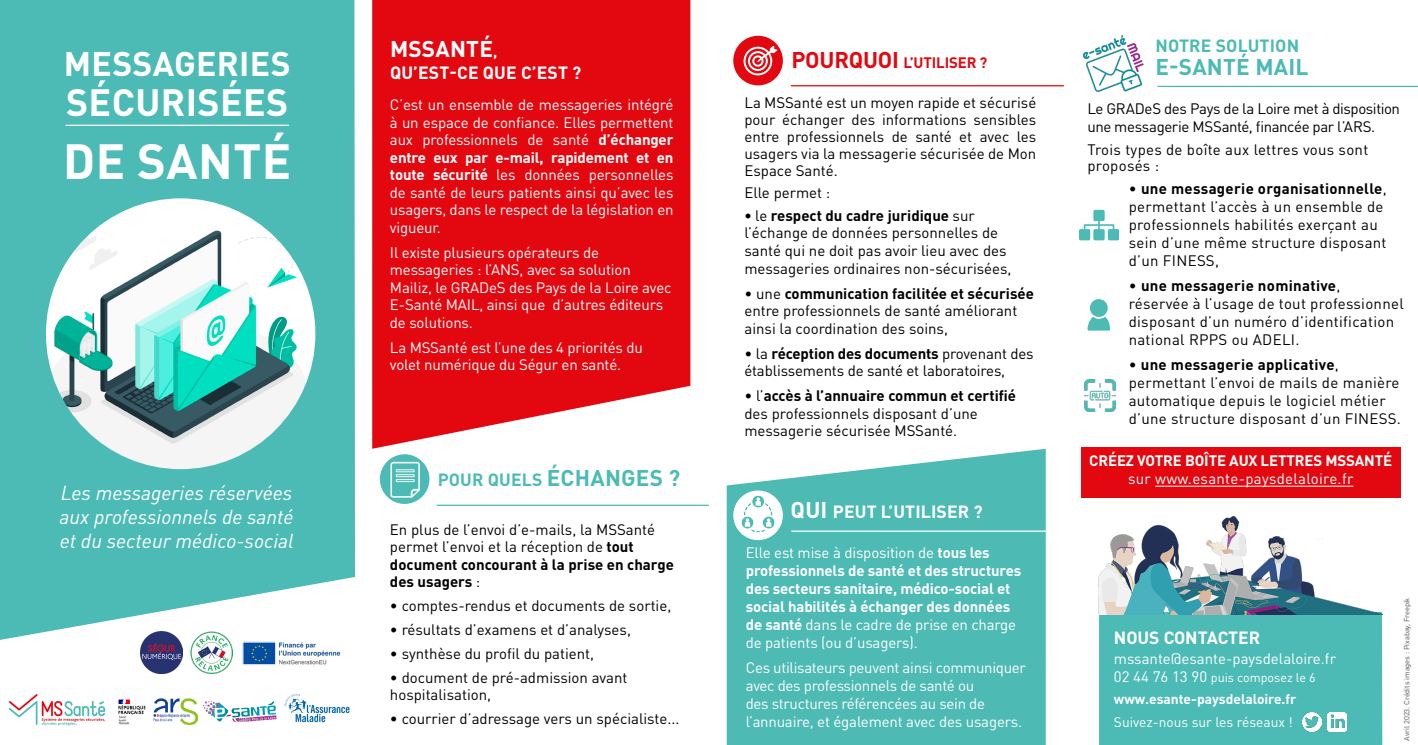
<style>
.page{position:relative;width:1418px;height:745px;background:#fff}
.page>*{position:absolute;margin:0;border:0;box-sizing:border-box;transform-origin:0 0}
.t1{font:700 48.75px "DINOT";letter-spacing:.01em;color:#fff}
.t2{font:700 37.5px "DINOT";letter-spacing:.01em;color:#fff}
.t3{font:700 33.75px "DINOT";letter-spacing:.01em;color:#fff}
.t4{font:700 22.5px "DINOT";letter-spacing:.01em;color:#4dbab4}
.t5{font:700 22.5px "DINOT";letter-spacing:.01em;color:#fff}
.t6{font:italic 20px/24px "DINOT";color:#fff;text-align:justify}
.t7{font:700 17.5px "DINOT";letter-spacing:.01em;color:#fff}
.t8{font:700 17.5px "DINOT";letter-spacing:.01em;color:#4cbbb5}
.t9{font:700 17.5px "DINOT";letter-spacing:.01em;color:#4dbab4}
.t10{font:15px/17.5px "DINOT";color:#000}
.t11{font:15px/17.5px "DINOT";letter-spacing:-.01em;color:#fff}
.t12{font:15px/18px "DINOT";letter-spacing:.02em;color:#000}
.t13{font:700 15px/18px "DINOT";letter-spacing:-.01em;color:#fff}
.t14{font:15px/18px "DINOT";letter-spacing:-.025em;color:#000}
.t15{font:15px "DINOT";letter-spacing:.02em;color:#fff}
.t16{font:700 15px "DINOT";letter-spacing:-.01em;color:#e30810}
.t17{font:700 13.75px "DINOT";color:#fff}
.t18{font:13.75px "DINOT";color:#fff}
.t19{font:12.5px "DINOT";color:#fff}
.t20{font:7.5px "DINOT";letter-spacing:-.01em;color:#575756}
.s1{font-size:15px}
.s2{font-weight:700}
.s3{font-size:22.5px}
.s4{font-weight:400}
</style>
<div class="page">
<div style="left:1099px;top:614px;width:283px;height:130px;background:#4cbbb5"></div>
<img style="left:8px;top:694px;width:98px;height:32px">
<img style="left:118px;top:698px;width:159px;height:27px">
<svg style="left:372px;top:0;width:318px;height:448px;background:#e41920"></svg>
<svg style="left:726px;top:448px;width:319px;height:296px;background:#59beb9"></svg>
<hr style="left:437px;top:504px;width:272px;height:1px;background:#4cbbb5">
<div style="left:380px;top:454px;width:49px;height:49px;background:#4cbbb5;border-radius:50%"></div>
<svg style="left:390px;top:461px;width:30px;height:36px"></svg>
<div style="left:733px;top:36px;width:50px;height:49px;background:#e30810;border-radius:50%"></div>
<svg style="left:743px;top:46px;width:34px;height:29px"></svg>
<hr style="left:791px;top:85px;width:272px;height:1px;background:#e30810">
<hr style="left:791px;top:530px;width:272px;height:1px;background:#fff">
<svg style="left:0;top:0;width:355px;height:639px;background:#58bfba"></svg>
<img style="left:46px;top:198px;width:269px;height:271px">
<img style="left:1083px;top:35px;width:61px;height:57px">
<img style="left:1079px;top:209px;width:39px;height:32px">
<svg style="left:1087px;top:299px;width:23px;height:31px"></svg>
<div style="left:1081px;top:447px;width:319px;height:50px;background:#e30810"></div>
<hr style="left:1155px;top:485px;width:198px;height:1px;background:#fff">
<hr style="left:1157px;top:86px;width:260px;height:1px;background:#4dbab4">
<img style="left:1098px;top:516px;width:284px;height:98px">
<hr style="left:66px;top:125px;width:223px;height:1px;background:#fff">
<img style="left:1327px;top:712px;width:18px;height:19px">
<img style="left:1302px;top:712px;width:19px;height:19px">
<div style="left:733px;top:490px;width:50px;height:49px;background:#fff;border-radius:50%"></div>
<svg style="left:741px;top:495px;width:33px;height:37px"></svg>
<img style="left:190px;top:630px;width:43px;height:42px">
<img style="left:141px;top:630px;width:42px;height:42px">
<img style="left:242px;top:641px;width:99px;height:24px">
<img style="left:284px;top:694px;width:66px;height:29px">
<img style="left:1084px;top:379px;width:31px;height:32px">
<h3 class="t3" style="left:64px;top:41px;width:228px">MESSAGERIES</h3>
<h2 class="t2" style="left:66px;top:77px;width:224px">SÉCURISÉES</h2>
<h1 class="t1" style="left:63px;top:128px;width:229px">DE SANTÉ</h1>
<h3 class="t6" style="left:59px;top:479px;width:236px">Les messageries réservées aux professionnels de santé et du secteur médico-social</h3>
<h3 class="t5" style="left:390px;top:34px;width:109px">MSSANTÉ<span class="s1">,</span></h3>
<p class="t7" style="left:390px;top:60px;width:193px">QU’EST-CE QUE C’EST ?</p>
<p class="t11" style="left:390px;top:95px;width:285px;text-align:justify">C’est un ensemble de messageries intégré à un espace de confiance. Elles permettent aux professionnels de santé <span class="s2">d’échanger entre eux par e-mail, rapidement et en toute sécurité</span> les données personnelles de santé de leurs patients ainsi qu’avec les usagers, dans le respect de la législation en vigueur.</p>
<p class="t11" style="left:390px;top:243px;width:283px">Il existe plusieurs opérateurs de messageries : l’ANS, avec sa solution Mailiz, le GRADeS des Pays de la Loire avec E-Santé MAIL, ainsi que d’autres éditeurs de solutions.</p>
<p class="t11" style="left:390px;top:338px;width:254px">La MSSanté est l’une des 4 priorités du volet numérique du Ségur en santé.</p>
<p class="t8" style="left:438px;top:468px;width:244px">POUR QUELS <span class="s3">ÉCHANGES ?</span></p>
<p class="t10" style="left:390px;top:519px;width:285px">En plus de l’envoi d’e-mails, la MSSanté permet l’envoi et la réception de <span class="s2">tout document concourant à la prise en charge des usagers</span> :</p>
<p class="t10" style="left:390px;top:596px;width:283px">• comptes-rendus et documents de sortie,</p>
<p class="t10" style="left:390px;top:619px;width:242px">• résultats d’examens et d’analyses,</p>
<p class="t10" style="left:390px;top:643px;width:206px">• synthèse du profil du patient,</p>
<p class="t10" style="left:390px;top:667px;width:239px">• document de pré-admission avant hospitalisation,</p>
<p class="t10" style="left:390px;top:708px;width:291px">• courrier d’adressage vers un spécialiste...</p>
<p class="t16" style="left:791px;top:52px;width:198px"><span class="s3">POURQUOI</span> L’UTILISER ?</p>
<p class="t10" style="left:744px;top:94px;width:293px;line-height:16.9px;text-align:justify">La MSSanté est un moyen rapide et sécurisé pour échanger des informations sensibles entre professionnels de santé et avec les usagers via la messagerie sécurisée de Mon Espace Santé.</p>
<p class="t10" style="left:744px;top:183px;width:87px">Elle permet :</p>
<p class="t10" style="left:744px;top:206px;width:268px"><span class="s2">•</span> le <span class="s2">respect du cadre juridique</span> sur l’échange de données personnelles de santé qui ne doit pas avoir lieu avec des messageries ordinaires non-sécurisées,</p>
<p class="t10" style="left:744px;top:283px;width:291px">• une <span class="s2">communication facilitée et sécurisée </span>entre professionnels de santé améliorant ainsi la coordination des soins,</p>
<p class="t10" style="left:744px;top:343px;width:291px">• la <span class="s2">réception des documents</span> provenant des établissements de santé et laboratoires,</p>
<p class="t10" style="left:744px;top:386px;width:273px">• l’<span class="s2">accès à l’annuaire commun et certifié </span>des professionnels disposant d’une messagerie sécurisée MSSanté.</p>
<p class="t7" style="left:790px;top:499px;width:193px"><span class="s3">QUI</span> PEUT L’UTILISER ?</p>
<p class="t13" style="left:745px;top:542px;width:277px"><span class="s4">Elle est mise à disposition de</span> tous les professionnels de santé et des structures des secteurs sanitaire, médico-social et social habilités à échanger des données de santé <span class="s4">dans le cadre de prise en charge de patients (ou d’usagers).</span></p>
<p class="t11" style="left:745px;top:657px;width:282px;line-height:18px">Ces utilisateurs peuvent ainsi communiquer avec des professionnels de santé ou<br>des structures référencées au sein de l’annuaire, et également avec des usagers.</p>
<p class="t9" style="left:1155px;top:34px;width:145px">NOTRE SOLUTION</p>
<h3 class="t4" style="left:1155px;top:51px;width:154px">E-SANTÉ MAIL</h3>
<p class="t14" style="left:1087px;top:99px;width:314px">Le GRADeS des Pays de la Loire met à disposition une messagerie MSSanté, financée par l’ARS.</p>
<p class="t12" style="left:1087px;top:141px;width:282px;line-height:16.2px">Trois types de boîte aux lettres vous sont proposés :</p>
<p class="t12" style="left:1128px;top:179px;width:259px">• <span class="s2">une messagerie organisationnelle</span>, permettant l’accès à un ensemble de professionnels habilités exerçant au sein d’une même structure disposant d’un FINESS,</p>
<p class="t12" style="left:1128px;top:276px;width:276px">• <span class="s2">une messagerie nominative</span>, réservée à l’usage de tout professionnel disposant d’un numéro d’identification national RPPS ou ADELI.</p>
<p class="t12" style="left:1128px;top:355px;width:274px">• <span class="s2">une messagerie applicative</span>, permettant l’envoi de mails de manière automatique depuis le logiciel métier d’une structure disposant d’un FINESS.</p>
<p class="t13" style="left:1089px;top:451px;width:304px">CRÉEZ VOTRE BOÎTE AUX LETTRES MSSANTÉ</p>
<p class="t15" style="left:1128px;top:468px;width:227px">sur www.esante-paysdelaloire.fr</p>
<p class="t7" style="left:1113px;top:625px;width:148px">NOUS CONTACTER</p>
<p class="t11" style="left:1113px;top:648px;width:223px">mssante@esante-paysdelaloire.fr</p>
<p class="t19" style="left:1113px;top:668px;width:203px"><span class="s1">02 44 76 13 90</span> puis composez le 6</p>
<p class="t17" style="left:1113px;top:689px;width:184px">www.esante-paysdelaloire.fr</p>
<p class="t18" style="left:1113px;top:711px;width:180px">Suivez-nous sur les réseaux !</p>
<p class="t20" style="left:1401px;top:740px;width:144px;rotate:-90deg">Avril 2023. Crédits images : Pixabay, Freepik</p>
</div>
